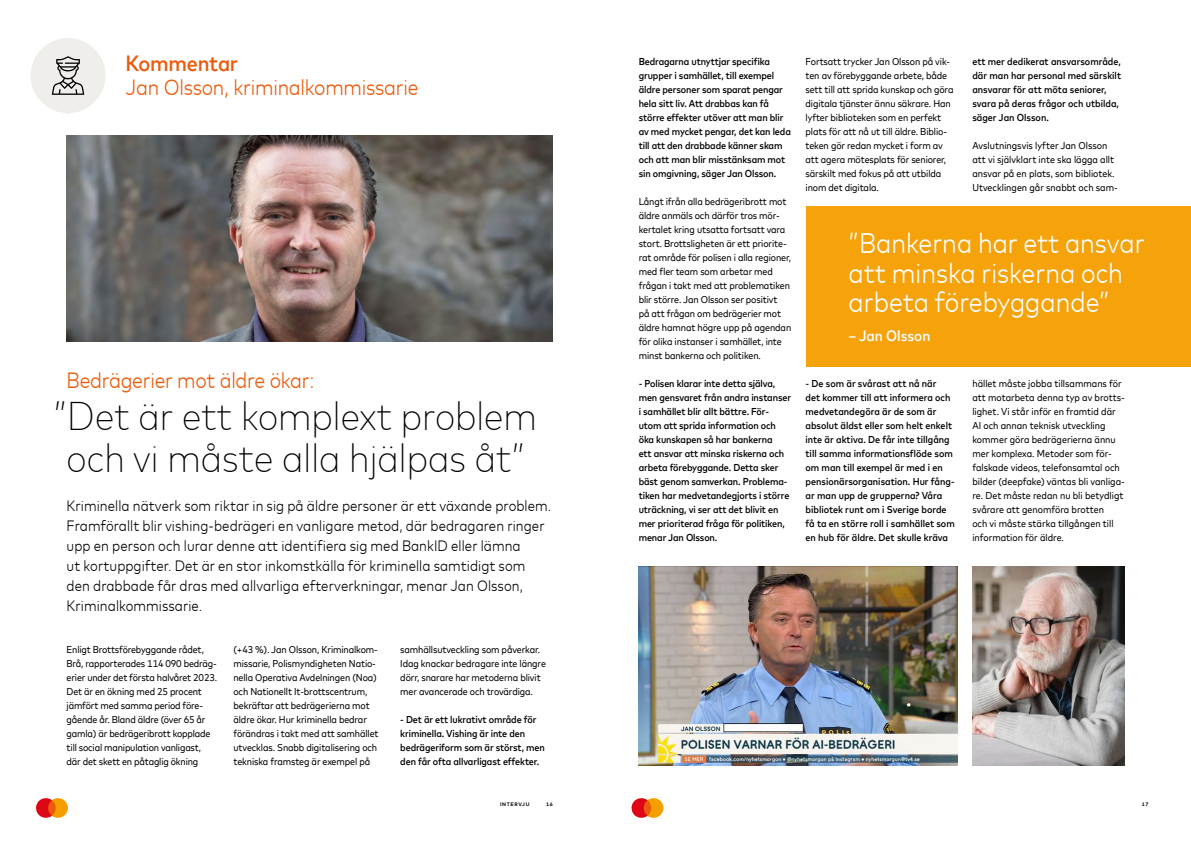
<style>
.page{position:relative;width:1191px;height:842px;background:#fff}
.page>*{position:absolute;margin:0;border:0;box-sizing:border-box;transform-origin:0 0}
.t1{font:300 expanded 40px/42px "Mark For MC Nrw";color:#000;text-align:center}
.t2{font:300 28.3px/29.7px "Mark For MC Nrw";color:#fff}
.t3{font:300 22px "Mark For MC Nrw";letter-spacing:-.01em;color:#ea5b0b}
.t4{font:500 22px "Mark For MC Nrw";letter-spacing:-.01em;color:#ea5b0b}
.t5{font:300 15px/20px "Mark For MC Nrw";letter-spacing:.005em;color:#000}
.t6{font:500 15px "Mark For MC Nrw";color:#fff}
.t7{font:10px/14px "Mark For MC Nrw";letter-spacing:-.01em;color:#000}
.t8{font:500 10px/14px "Mark For MC Nrw";letter-spacing:-.01em;color:#000}
.t9{font:700 5px "Mark Offc For MC";letter-spacing:.125em;color:#000}
</style>
<div class="page">
<div style="left:30px;top:38px;width:76px;height:75px;background:#f0eeeb;border-radius:50%"></div>
<img style="left:67px;top:135px;width:485px;height:207px">
<img style="left:638px;top:566px;width:319px;height:199px">
<img style="left:972px;top:566px;width:152px;height:199px">
<svg style="left:52px;top:56px;width:32px;height:39px"></svg>
<div style="left:806px;top:206px;width:385px;height:161px;background:#f5a20b"></div>
<svg style="left:36px;top:798px;width:32px;height:20px"></svg>
<svg style="left:631px;top:798px;width:32px;height:20px"></svg>
<h3 class="t4" style="left:125px;top:47px;width:114px">Kommentar</h3>
<h3 class="t3" style="left:125px;top:71px;width:295px">Jan Olsson, kriminalkommissarie</h3>
<h3 class="t3" style="left:67px;top:364px;width:249px">Bedrägerier mot äldre ökar:</h3>
<h1 class="t1" style="left:53px;top:392px;width:485px">”Det är ett komplext problem och vi måste alla hjälpas åt”</h1>
<p class="t5" style="left:67px;top:495px;width:486px">Kriminella nätverk som riktar in sig på äldre personer är ett växande problem.<br>Framförallt blir vishing-bedrägeri en vanligare metod, där bedragaren ringer upp en person och lurar denne att identifiera sig med BankID eller lämna<br>ut kortuppgifter. Det är en stor inkomstkälla för kriminella samtidigt som den drabbade får dras med allvarliga efterverkningar, menar Jan Olsson, Kriminalkommissarie.</p>
<p class="t7" style="left:67px;top:642px;width:152px">Enligt Brottsförebyggande rådet, Brå, rapporterades 114 090 bedräg&shy;erier under det första halvåret 2023.<br>Det är en ökning med 25 procent jämfört med samma period före&shy;gående år. Bland äldre (över 65 år gamla) är bedrägeribrott kopplade till social manipulation vanligast, där det skett en påtaglig ökning</p>
<p class="t7" style="left:233px;top:642px;width:147px">(+43 %). Jan Olsson, Kriminalkom&shy;missarie, Polismyndigheten Natio&shy;nella Operativa Avdelningen (Noa) och Nationellt It-brottscentrum, bekräftar att bedrägerierna mot äldre ökar. Hur kriminella bedrar förändras i takt med att samhället utvecklas. Snabb digitalisering och tekniska framsteg är exempel på</p>
<p class="t7" style="left:400px;top:642px;width:147px">samhällsutveckling som påverkar.<br>Idag knackar bedragare inte längre dörr, snarare har metoderna blivit mer avancerade och trovärdiga.</p>
<p class="t8" style="left:400px;top:712px;width:146px">- Det är ett lukrativt område för kriminella. Vishing är inte den bedrägeriform som är störst, men den får ofta allvarligast effekter.</p>
<p class="t8" style="left:638px;top:54px;width:154px">Bedragarna utnyttjar specifika grupper i samhället, till exempel äldre personer som sparat pengar hela sitt liv. Att drabbas kan få större effekter utöver att man blir av med mycket pengar, det kan leda till att den drabbade känner skam och att man blir misstänksam mot sin omgivning, säger Jan Olsson.</p>
<p class="t7" style="left:638px;top:194px;width:154px">Långt ifrån alla bedrägeribrott mot äldre anmäls och därför tros mör&shy;kertalet kring utsatta fortsatt vara stort. Brottsligheten är ett priorite&shy;rat område för polisen i alla regioner, med fler team som arbetar med frågan i takt med att problematiken blir större. Jan Olsson ser positivt<br>på att frågan om bedrägerier mot äldre hamnat högre upp på agendan för olika instanser i samhället, inte minst bankerna och politiken.</p>
<p class="t8" style="left:638px;top:376px;width:154px">- Polisen klarar inte detta själva, men gensvaret från andra instanser i samhället blir allt bättre. För&shy;utom att sprida information och öka kunskapen så har bankerna<br>ett ansvar att minska riskerna och arbeta förebyggande. Detta sker bäst genom samverkan. Problema&shy;tiken har medvetandegjorts i större uträckning, vi ser att det blivit en mer prioriterad fråga för politiken, menar Jan Olsson.</p>
<p class="t7" style="left:805px;top:54px;width:149px">Fortsatt trycker Jan Olsson på vik&shy;ten av förebyggande arbete, både sett till att sprida kunskap och göra digitala tjänster ännu säkrare. Han lyfter biblioteken som en perfekt plats för att nå ut till äldre. Biblio&shy;teken gör redan mycket i form av att agera mötesplats för seniorer, särskilt med fokus på att utbilda inom det digitala.</p>
<p class="t8" style="left:972px;top:54px;width:150px">ett mer dedikerat ansvarsområde, där man har personal med särskilt ansvarar för att möta seniorer, svara på deras frågor och utbilda, säger Jan Olsson.</p>
<p class="t7" style="left:972px;top:138px;width:147px">Avslutningsvis lyfter Jan Olsson att vi självklart inte ska lägga allt ansvar på en plats, som bibliotek.<br>Utvecklingen går snabbt och sam-</p>
<h2 class="t2" style="left:848px;top:226px;width:298px">”Bankerna har ett ansvar att minska riskerna och arbeta förebyggande”</h2>
<h3 class="t6" style="left:848px;top:324px;width:83px">– Jan Olsson</h3>
<p class="t8" style="left:805px;top:376px;width:151px">- De som är svårast att nå när<br>det kommer till att informera och medvetandegöra är de som är absolut äldst eller som helt enkelt inte är aktiva. De får inte tillgång till samma informationsflöde som om man till exempel är med i en pensionärsorganisation. Hur fång&shy;ar man upp de grupperna? Våra bibliotek runt om i Sverige borde få ta en större roll i samhället som en hub för äldre. Det skulle kräva</p>
<p class="t7" style="left:972px;top:376px;width:154px">hället måste jobba tillsammans för att motarbeta denna typ av brotts&shy;lighet. Vi står inför en framtid där AI och annan teknisk utveckling kommer göra bedrägerierna ännu mer komplexa. Metoder som för&shy;falskade videos, telefonsamtal och bilder (deepfake) väntas bli vanliga&shy;re. Det måste redan nu bli betydligt svårare att genomföra brotten<br>och vi måste stärka tillgången till information för äldre.</p>
<p class="t9" style="left:500px;top:800px;width:31px">INTERVJU</p>
<p class="t9" style="left:546px;top:800px;width:8px">16</p>
<p class="t9" style="left:1142px;top:800px;width:8px">17</p>
</div>
